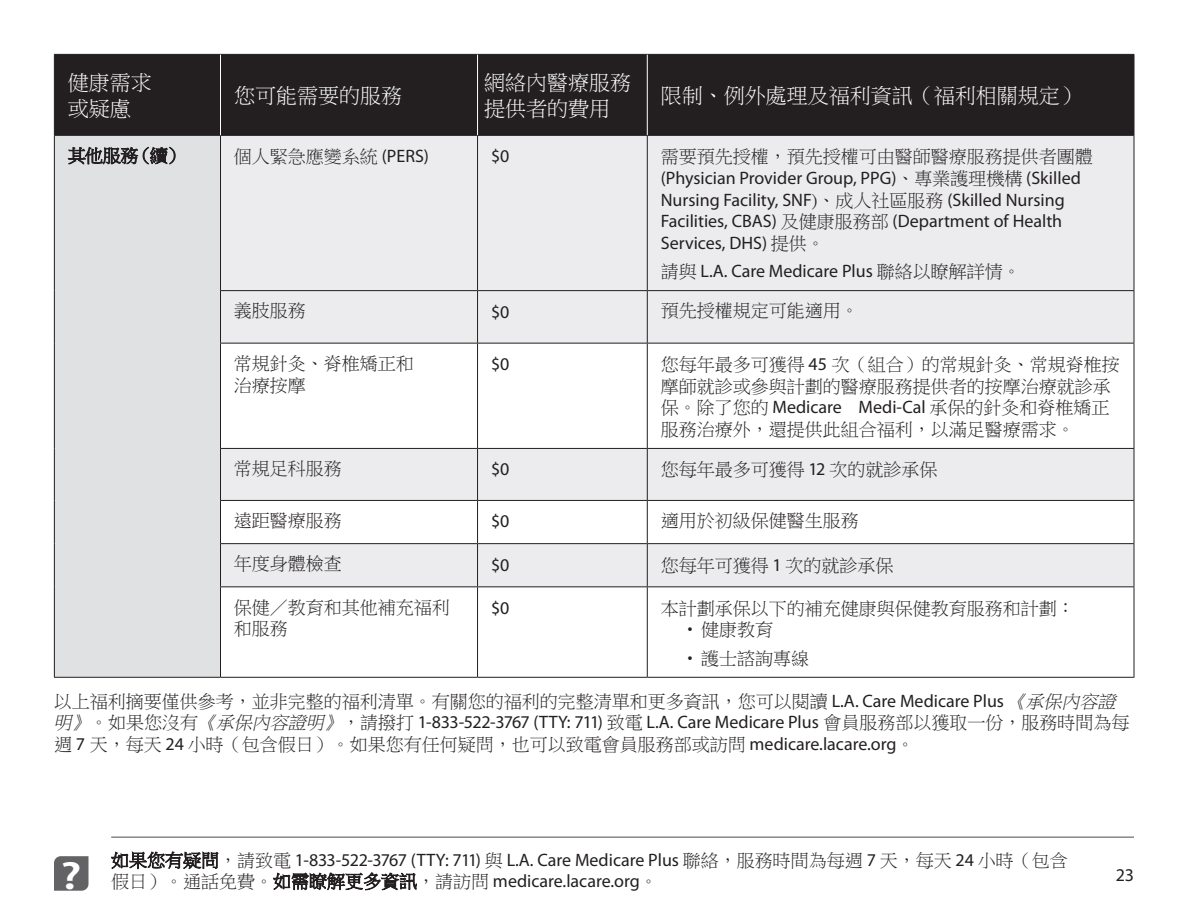
<style>
.page{position:relative;width:1188px;height:918px;background:#fff}
.page>*{position:absolute;margin:0;border:0;box-sizing:border-box;transform-origin:0 0}
.t1{font:21px/25.2px "P Ming Li U";color:#fff}
.t2{font:18px/21.6px "P Ming Li U";color:#231f20}
.t3{font:18px/21.6px "Myriad Pro";color:#231f20}
.s1{font-family:"Myriad Pro"}
.s2{font-family:"P Ming Li U"}
.s3{font-style:italic}
.s4{font-family:"Myriad Pro";font-weight:600;font-size:39.45px;color:#fff}
</style>
<div class="page">
<svg style="left:54px;top:856px;width:34px;height:35px"></svg>
<hr style="left:111px;top:837px;width:1023px;height:1px;background:#524a47">
<div style="left:55px;top:55px;width:1079px;height:80px;background:#231f20"></div>
<div style="left:54px;top:135px;width:167px;height:542px;background:#e0e1e3"></div>
<svg style="left:221px;top:136px;width:913px;height:450px;fill:#ececee"></svg>
<hr style="left:54px;top:54px;width:167px;height:1px;background:#231f20">
<hr style="left:54px;top:55px;width:1px;height:80px;background:#231f20">
<hr style="left:221px;top:54px;width:257px;height:1px;background:#231f20">
<hr style="left:478px;top:54px;width:169px;height:1px;background:#231f20">
<hr style="left:647px;top:54px;width:487px;height:1px;background:#231f20">
<hr style="left:1134px;top:55px;width:1px;height:80px;background:#231f20">
<hr style="left:54px;top:135px;width:167px;height:1px;background:#231f20">
<hr style="left:221px;top:135px;width:257px;height:1px;background:#231f20">
<hr style="left:478px;top:135px;width:169px;height:1px;background:#231f20">
<hr style="left:647px;top:135px;width:487px;height:1px;background:#231f20">
<hr style="left:54px;top:136px;width:1px;height:155px;background:#231f20">
<hr style="left:54px;top:291px;width:1px;height:52px;background:#231f20">
<hr style="left:54px;top:343px;width:1px;height:105px;background:#231f20">
<hr style="left:54px;top:448px;width:1px;height:52px;background:#231f20">
<hr style="left:54px;top:500px;width:1px;height:44px;background:#231f20">
<hr style="left:54px;top:544px;width:1px;height:43px;background:#231f20">
<hr style="left:54px;top:587px;width:1px;height:90px;background:#231f20">
<hr style="left:54px;top:677px;width:167px;height:1px;background:#231f20">
<hr style="left:220px;top:136px;width:1px;height:154px;background:#231f20">
<hr style="left:477px;top:136px;width:1px;height:154px;background:#231f20">
<hr style="left:647px;top:136px;width:1px;height:154px;background:#231f20">
<hr style="left:1134px;top:136px;width:1px;height:154px;background:#231f20">
<hr style="left:220px;top:290px;width:258px;height:1px;background:#231f20">
<hr style="left:220px;top:291px;width:1px;height:52px;background:#231f20">
<hr style="left:478px;top:290px;width:169px;height:1px;background:#231f20">
<hr style="left:477px;top:291px;width:1px;height:52px;background:#231f20">
<hr style="left:647px;top:290px;width:487px;height:1px;background:#231f20">
<hr style="left:647px;top:291px;width:1px;height:52px;background:#231f20">
<hr style="left:1134px;top:291px;width:1px;height:52px;background:#231f20">
<hr style="left:220px;top:343px;width:258px;height:1px;background:#231f20">
<hr style="left:220px;top:344px;width:1px;height:104px;background:#231f20">
<hr style="left:478px;top:343px;width:169px;height:1px;background:#231f20">
<hr style="left:477px;top:344px;width:1px;height:104px;background:#231f20">
<hr style="left:647px;top:343px;width:487px;height:1px;background:#231f20">
<hr style="left:647px;top:344px;width:1px;height:104px;background:#231f20">
<hr style="left:1134px;top:344px;width:1px;height:104px;background:#231f20">
<hr style="left:220px;top:448px;width:258px;height:1px;background:#231f20">
<hr style="left:220px;top:449px;width:1px;height:51px;background:#231f20">
<hr style="left:478px;top:448px;width:169px;height:1px;background:#231f20">
<hr style="left:477px;top:449px;width:1px;height:51px;background:#231f20">
<hr style="left:647px;top:448px;width:487px;height:1px;background:#231f20">
<hr style="left:647px;top:449px;width:1px;height:51px;background:#231f20">
<hr style="left:1134px;top:449px;width:1px;height:51px;background:#231f20">
<hr style="left:220px;top:500px;width:258px;height:1px;background:#231f20">
<hr style="left:220px;top:501px;width:1px;height:42px;background:#231f20">
<hr style="left:478px;top:500px;width:169px;height:1px;background:#231f20">
<hr style="left:477px;top:501px;width:1px;height:42px;background:#231f20">
<hr style="left:647px;top:500px;width:487px;height:1px;background:#231f20">
<hr style="left:647px;top:501px;width:1px;height:42px;background:#231f20">
<hr style="left:1134px;top:501px;width:1px;height:42px;background:#231f20">
<hr style="left:220px;top:543px;width:258px;height:1px;background:#231f20">
<hr style="left:220px;top:544px;width:1px;height:42px;background:#231f20">
<hr style="left:478px;top:543px;width:169px;height:1px;background:#231f20">
<hr style="left:477px;top:544px;width:1px;height:42px;background:#231f20">
<hr style="left:647px;top:543px;width:487px;height:1px;background:#231f20">
<hr style="left:647px;top:544px;width:1px;height:42px;background:#231f20">
<hr style="left:1134px;top:544px;width:1px;height:42px;background:#231f20">
<hr style="left:220px;top:586px;width:258px;height:1px;background:#231f20">
<hr style="left:220px;top:587px;width:1px;height:90px;background:#231f20">
<hr style="left:478px;top:586px;width:169px;height:1px;background:#231f20">
<hr style="left:477px;top:587px;width:1px;height:90px;background:#231f20">
<hr style="left:647px;top:586px;width:487px;height:1px;background:#231f20">
<hr style="left:647px;top:587px;width:1px;height:90px;background:#231f20">
<hr style="left:1134px;top:587px;width:1px;height:90px;background:#231f20">
<hr style="left:221px;top:677px;width:257px;height:1px;background:#231f20">
<hr style="left:478px;top:677px;width:169px;height:1px;background:#231f20">
<hr style="left:647px;top:677px;width:487px;height:1px;background:#231f20">
<hr style="left:220px;top:55px;width:1px;height:80px;background:#fff">
<hr style="left:477px;top:55px;width:1px;height:80px;background:#fff">
<hr style="left:647px;top:55px;width:1px;height:80px;background:#fff">
<p class="t1" style="left:68px;top:70px;width:85px">健康需求或疑慮</p>
<p class="t1" style="left:234px;top:83px;width:169px">您可能需要的服務</p>
<p class="t1" style="left:484px;top:70px;width:148px">網絡內醫療服務提供者的費用</p>
<p class="t1" style="left:661px;top:83px;width:422px">限制、例外處理及福利資訊（福利相關規定）</p>
<p class="t2" style="left:68px;top:145px;width:118px">其他服務（續）</p>
<p class="t2" style="left:234px;top:146px;width:197px">個人緊急應變系統 <span class="s1">(PERS)</span></p>
<p class="t3" style="left:491px;top:145px;width:20px">$0</p>
<p class="t3" style="left:661px;top:145px;width:433px"><span class="s2">需要預先授權，預先授權可由醫師醫療服務提供者團體</span>(Physician Provider Group, PPG)<span class="s2">、專業護理機構</span> (Skilled Nursing Facility, SNF<span class="s2">)、成人社區服務</span> (Skilled Nursing Facilities, CBAS) <span class="s2">及健康服務部</span> (Department of Health Services, DHS) <span class="s2">提供。</span></p>
<p class="t3" style="left:661px;top:260px;width:361px"><span class="s2">請與</span> L.A. Care Medicare Plus <span class="s2">聯絡以瞭解詳情。</span></p>
<p class="t2" style="left:234px;top:300px;width:73px">義肢服務</p>
<p class="t3" style="left:491px;top:301px;width:20px">$0</p>
<p class="t2" style="left:661px;top:300px;width:199px">預先授權規定可能適用。</p>
<p class="t2" style="left:234px;top:353px;width:182px">常規針灸、脊椎矯正和治療按摩</p>
<p class="t3" style="left:491px;top:353px;width:20px">$0</p>
<p class="t2" style="left:661px;top:354px;width:460px">您每年最多可獲得 <span class="s1">45</span> 次（組合）的常規針灸、常規脊椎按摩師就診或參與計劃的醫療服務提供者的按摩治療就診承保。除了您的 <span class="s1">Medicare 。 Medi-Cal</span> 承保的針灸和脊椎矯正服務治療外，還提供此組合福利，以滿足醫療需求。</p>
<p class="t2" style="left:234px;top:458px;width:109px">常規足科服務</p>
<p class="t3" style="left:491px;top:458px;width:20px">$0</p>
<p class="t2" style="left:661px;top:459px;width:278px">您每年最多可獲得 <span class="s1">12</span> 次的就診承保</p>
<p class="t2" style="left:234px;top:510px;width:109px">遠距醫療服務</p>
<p class="t3" style="left:491px;top:510px;width:20px">$0</p>
<p class="t2" style="left:661px;top:510px;width:200px">適用於初級保健醫生服務</p>
<p class="t2" style="left:234px;top:553px;width:109px">年度身體檢查</p>
<p class="t3" style="left:491px;top:554px;width:20px">$0</p>
<p class="t2" style="left:661px;top:554px;width:234px">您每年可獲得 <span class="s1">1</span> 次的就診承保</p>
<p class="t2" style="left:234px;top:596px;width:217px">保健／教育和其他補充福利和服務</p>
<p class="t3" style="left:491px;top:597px;width:20px">$0</p>
<p class="t2" style="left:661px;top:598px;width:416px">本計劃承保以下的補充健康與保健教育服務和計劃：</p>
<p class="t2" style="left:681px;top:619px;width:94px">• 健康教育</p>
<p class="t2" style="left:681px;top:648px;width:130px">• 護士諮詢專線</p>
<p class="t2" style="left:54px;top:691px;width:1077px">以上福利摘要僅供參考，並非完整的福利清單。有關您的福利的完整清單和更多資訊，您可以閱讀 <span class="s1">L.A. Care Medicare Plus</span> <span class="s3">《承保內容證明》</span>。如果您沒有<span class="s3">《承保內容證明》</span>，請撥打 <span class="s1">1-833-522-3767 (TTY: 711)</span> 致電 <span class="s1">L.A. Care Medicare Plus</span> 會員服務部以獲取一份，服務時間為每週 <span class="s1">7</span> 天，每天 <span class="s1">24</span> 小時（包含假日）。如果您有任何疑問，也可以致電會員服務部或訪問 <span class="s1">medicare.lacare.org</span>。</p>
<p class="t3" style="left:111px;top:849px;width:958px"><span class="s2">如果您有疑問，請致電</span> 1-833-522-3767 (TTY: 711) <span class="s2">與</span> L.A. Care Medicare Plus <span class="s2">聯絡，服務時間為每週</span> 7 <span class="s2">天，每天</span> 24 <span class="s2">小時（包含</span></p>
<p class="t2" style="left:60px;top:871px;width:599px"><span class="s4">?</span> 假日）。通話免費。如需瞭解更多資訊，請訪問 <span class="s1">medicare.lacare.org</span>。</p>
<p class="t3" style="left:1116px;top:864px;width:20px">23</p>
</div>
